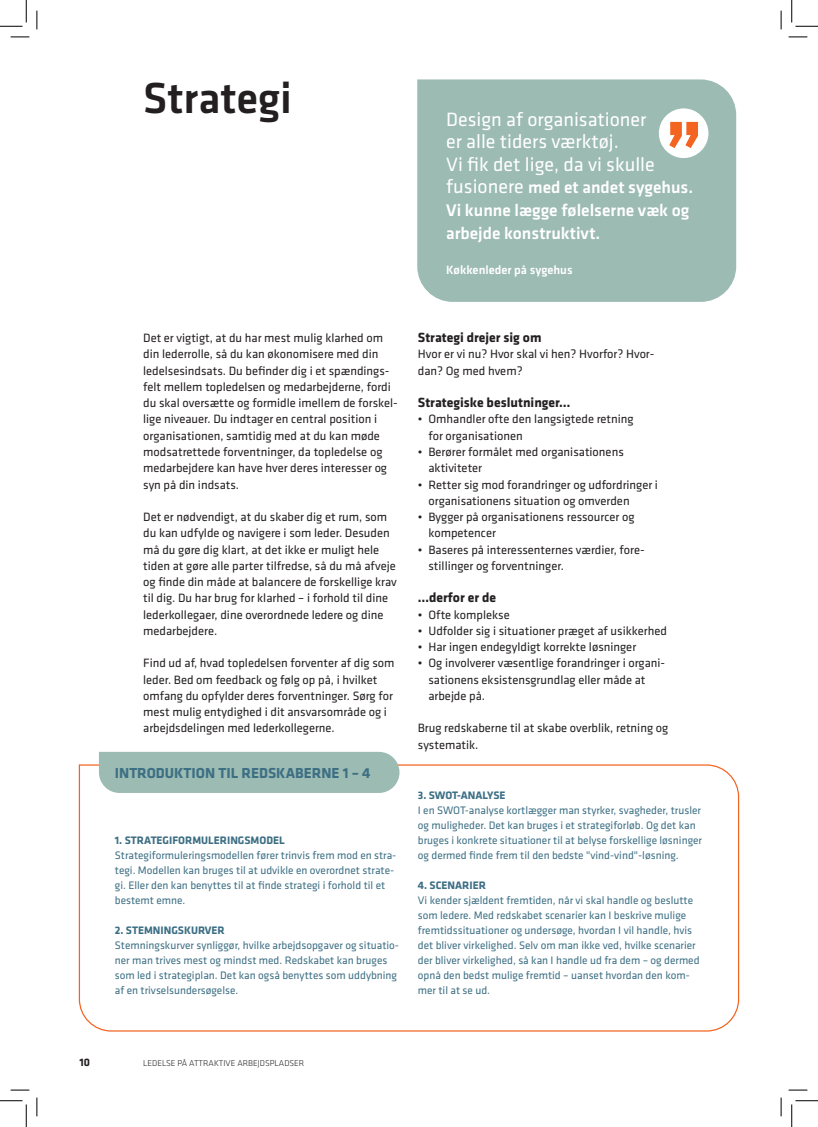
<style>
.page{position:relative;width:818px;height:1127px;background:#fff}
.page>*{position:absolute;margin:0;border:0;box-sizing:border-box;transform-origin:0 0}
.Overskrift_opslag_1{font:500 45px "Klavika";color:#231f20}
.BAR_Citat{font:20px/22.5px "Klavika";color:#fff}
.BAR_Citat-2{font:500 17.5px/22.5px "Klavika";color:#fff}
.Overskrift_opslag_1-2{font:700 15px "Klavika";color:#3d6f84}
.mellemrubrik{font:700 13.75px "Klavika";color:#231f20}
.BAR_Brød{font:12.5px/16.2px "Klavika";color:#231f20}
.BAR_Citat-3{font:500 12.5px "Klavika";color:#fff}
.BAR_Brød-2{font:11.25px/15px "Klavika";color:#3d6f84}
.BAR_Brød-3{font:700 11.25px "Klavika";color:#3d6f84}
.t1{font:700 11.25px "Klavika";color:#231f20}
.t2{font:300 8.75px "Klavika";color:#231f20}
.s1{font-weight:400;font-size:20px}
</style>
<div class="page">
<svg style="left:78px;top:764px;width:662px;height:267px"></svg>
<div style="left:99px;top:751px;width:300px;height:41px;background:#9cbbb2"></div>
<div style="left:417px;top:79px;width:319px;height:223px;background:#9cbbb2"></div>
<div style="left:659px;top:108px;width:49px;height:50px;background:#fff;border-radius:50%"></div>
<svg style="left:669px;top:122px;width:29px;height:26px"></svg>
<svg style="left:11px;top:36px;width:18px;height:2px"></svg>
<svg style="left:788px;top:36px;width:19px;height:2px"></svg>
<svg style="left:11px;top:1089px;width:18px;height:1px"></svg>
<svg style="left:788px;top:1089px;width:19px;height:1px"></svg>
<svg style="left:36px;top:11px;width:2px;height:18px"></svg>
<svg style="left:36px;top:1097px;width:2px;height:18px"></svg>
<svg style="left:780px;top:11px;width:2px;height:18px"></svg>
<svg style="left:780px;top:1097px;width:2px;height:18px"></svg>
<svg style="left:0;top:0;width:27px;height:27px"></svg>
<svg style="left:0;top:1100px;width:27px;height:26px"></svg>
<svg style="left:791px;top:0;width:27px;height:27px"></svg>
<svg style="left:791px;top:1100px;width:27px;height:26px"></svg>
<p class="Overskrift_opslag_1" style="left:143px;top:68px;width:150px">Strategi</p>
<p class="BAR_Citat" style="left:446px;top:107px;width:202px">Design af organisationer er alle tiders værktøj.</p>
<p class="BAR_Citat" style="left:446px;top:152px;width:210px">Vi fik det lige, da vi skulle</p>
<p class="BAR_Citat-2" style="left:446px;top:176px;width:248px"><span class="s1">fusionere</span> med et andet sygehus.</p>
<p class="BAR_Citat-2" style="left:446px;top:198px;width:245px">Vi kunne lægge følelserne væk og arbejde konstruktivt.</p>
<p class="BAR_Citat-3" style="left:446px;top:261px;width:128px">Køkkenleder på sygehus</p>
<p class="BAR_Brød" style="left:143px;top:329px;width:256px">Det er vigtigt, at du har mest mulig klarhed om din lederrolle, så du kan økonomisere med din ledelsesindsats. Du befinder dig i et spændings&shy;felt mellem topledelsen og medarbejderne, fordi du skal oversætte og formidle imellem de forskel&shy;lige niveauer. Du indtager en central position i organisationen, samtidig med at du kan møde modsatrettede forventninger, da topledelse og medarbejdere kan have hver deres interesser og syn på din indsats.</p>
<p class="BAR_Brød" style="left:143px;top:508px;width:255px">Det er nødvendigt, at du skaber dig et rum, som du kan udfylde og navigere i som leder. Desuden må du gøre dig klart, at det ikke er muligt hele tiden at gøre alle parter tilfredse, så du må afveje og finde din måde at balancere de forskellige krav til dig. Du har brug for klarhed – i forhold til dine lederkollegaer, dine overordnede ledere og dine medarbejdere.</p>
<p class="BAR_Brød" style="left:143px;top:654px;width:253px">Find ud af, hvad topledelsen forventer af dig som leder. Bed om feedback og følg op på, i hvilket omfang du opfylder deres forventninger. Sørg for mest mulig entydighed i dit ansvarsområde og i arbejdsdelingen med lederkollegerne.</p>
<p class="Overskrift_opslag_1-2" style="left:115px;top:761px;width:257px">INTRODUKTION TIL REDSKABERNE 1 – 4</p>
<p class="BAR_Brød-3" style="left:115px;top:831px;width:171px">1. STRATEGIFORMULERINGSMODEL</p>
<p class="BAR_Brød-2" style="left:115px;top:847px;width:283px">Strategiformuleringsmodellen fører trinvis frem mod en stra&shy;tegi. Modellen kan bruges til at udvikle en overordnet strate&shy;gi. Eller den kan benyttes til at finde strategi i forhold til et bestemt emne.</p>
<p class="BAR_Brød-3" style="left:115px;top:921px;width:111px">2. STEMNINGSKURVER</p>
<p class="BAR_Brød-2" style="left:115px;top:937px;width:286px">Stemningskurver synliggør, hvilke arbejdsopgaver og situatio&shy;ner man trives mest og mindst med. Redskabet kan bruges som led i strategiplan. Det kan også benyttes som uddybning af en trivselsundersøgelse.</p>
<p class="mellemrubrik" style="left:418px;top:327px;width:125px">Strategi drejer sig om</p>
<p class="BAR_Brød" style="left:418px;top:345px;width:238px">Hvor er vi nu? Hvor skal vi hen? Hvorfor? Hvor&shy;dan? Og med hvem?</p>
<p class="mellemrubrik" style="left:418px;top:392px;width:154px">Strategiske beslutninger…</p>
<p class="BAR_Brød" style="left:428px;top:410px;width:207px;text-indent:-11px">• Omhandler ofte den langsigtede retning for organisationen</p>
<p class="BAR_Brød" style="left:428px;top:443px;width:197px;text-indent:-11px">• Berører formålet med organisationens aktiviteter</p>
<p class="BAR_Brød" style="left:428px;top:475px;width:231px;text-indent:-11px">• Retter sig mod forandringer og udfordringer i organisationens situation og omverden</p>
<p class="BAR_Brød" style="left:428px;top:508px;width:208px;text-indent:-11px">• Bygger på organisationens ressourcer og kompetencer</p>
<p class="BAR_Brød" style="left:428px;top:540px;width:218px;text-indent:-11px">• Baseres på interessenternes værdier, fore&shy;stillinger og forventninger.</p>
<p class="mellemrubrik" style="left:418px;top:587px;width:80px">…derfor er de</p>
<p class="BAR_Brød" style="left:418px;top:605px;width:93px">• Ofte komplekse</p>
<p class="BAR_Brød" style="left:418px;top:622px;width:250px">• Udfolder sig i situationer præget af usikkerhed</p>
<p class="BAR_Brød" style="left:418px;top:638px;width:220px">• Har ingen endegyldigt korrekte løsninger</p>
<p class="BAR_Brød" style="left:428px;top:654px;width:238px;text-indent:-11px">• Og involverer væsentlige forandringer i organi&shy;sationens eksistensgrundlag eller måde at arbejde på.</p>
<p class="BAR_Brød" style="left:418px;top:719px;width:252px">Brug redskaberne til at skabe overblik, retning og systematik.</p>
<p class="BAR_Brød-3" style="left:418px;top:786px;width:89px">3. SWOT-ANALYSE</p>
<p class="BAR_Brød-2" style="left:418px;top:802px;width:286px">I en SWOT-analyse kortlægger man styrker, svagheder, trusler og muligheder. Det kan bruges i et strategiforløb. Og det kan bruges i konkrete situationer til at belyse forskellige løsninger og dermed finde frem til den bedste "vind-vind"-løsning.</p>
<p class="BAR_Brød-3" style="left:418px;top:876px;width:70px">4. SCENARIER</p>
<p class="BAR_Brød-2" style="left:418px;top:892px;width:283px">Vi kender sjældent fremtiden, når vi skal handle og beslutte som ledere. Med redskabet scenarier kan I beskrive mulige fremtidssituationer og undersøge, hvordan I vil handle, hvis det bliver virkelighed. Selv om man ikke ved, hvilke scenarier der bliver virkelighed, så kan I handle ud fra dem – og dermed opnå den bedst mulige fremtid – uanset hvordan den kom&shy;mer til at se ud.</p>
<p class="t1" style="left:79px;top:1053px;width:12px">10</p>
<p class="t2" style="left:143px;top:1057px;width:163px">LEDELSE PÅ ATTRAKTIVE ARBEJDSPLADSER</p>
</div>
